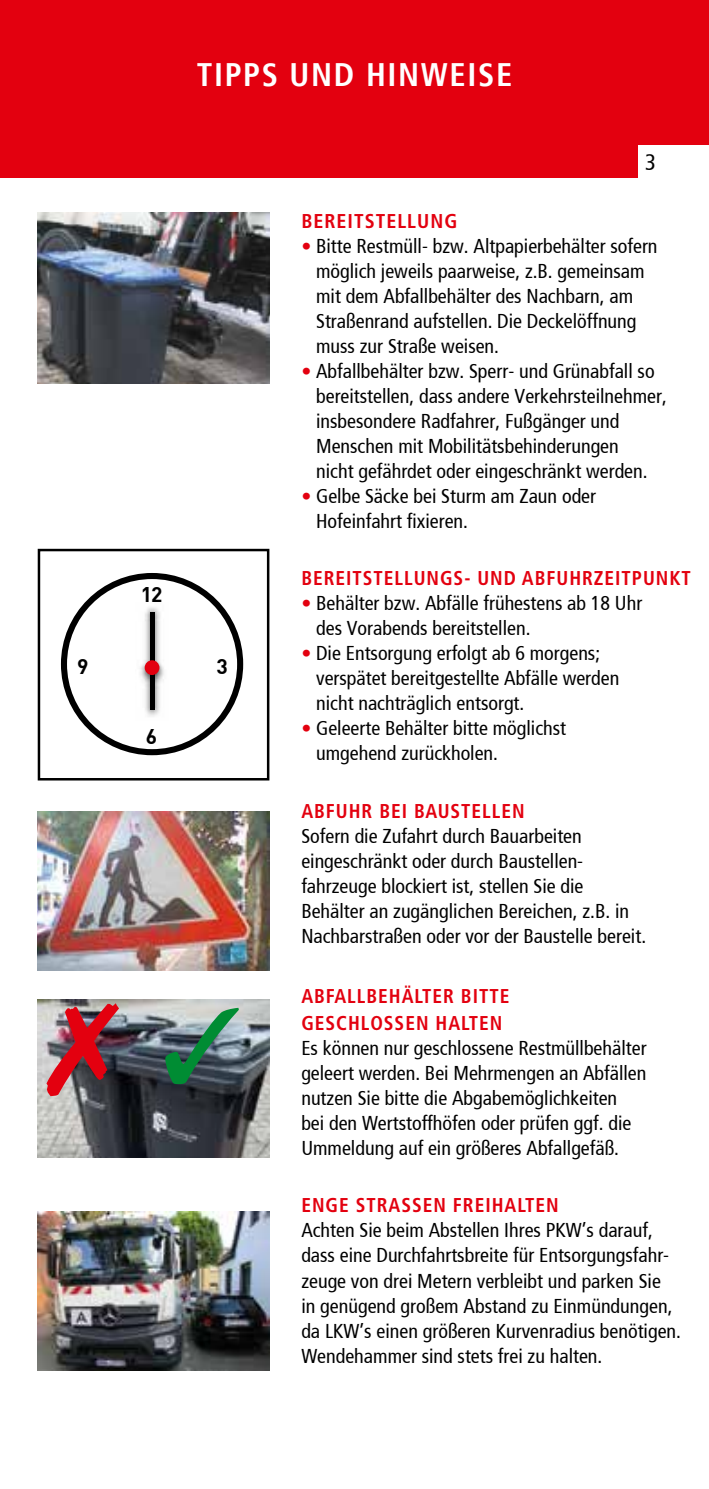
<style>
.page{position:relative;width:709px;height:1489px;background:#fff}
.page>*{position:absolute;margin:0;border:0;box-sizing:border-box;transform-origin:0 0}
.t1{font:700 condensed 32.5px "Frutiger";letter-spacing:.05em;color:#fff}
.t2{font:condensed 22.5px "Frutiger";color:#000}
.t3{font:700 20.75px "DIN";color:#000}
.t4{font:condensed 20px/25px "Frutiger";color:#000}
.t5{font:700 condensed 20px/27.5px "Frutiger LT Std";letter-spacing:.05em;color:#e3000f}
.s1{color:#e3000f}
</style>
<div class="page">
<div style="left:0;top:0;width:709px;height:177px;background:#e3000f"></div>
<img style="left:38px;top:213px;width:231px;height:170px">
<img style="left:38px;top:811px;width:231px;height:159px">
<img style="left:38px;top:1211px;width:231px;height:158px">
<div style="left:638px;top:145px;width:71px;height:33px;background:#fff"></div>
<div style="left:61px;top:573px;width:182px;height:182px;border:6px solid #000;border-radius:50%"></div>
<img style="left:140px;top:607px;width:24px;height:110px">
<hr style="left:150px;top:611px;width:4px;height:98px;background:#000">
<div style="left:145px;top:660px;width:14px;height:15px;background:#e3000f;border-radius:50%"></div>
<div style="left:38px;top:549px;width:231px;height:231px;border:2px solid #000"></div>
<img style="left:38px;top:999px;width:231px;height:158px">
<img style="left:46px;top:1003px;width:73px;height:92px">
<svg style="left:165px;top:1007px;width:74px;height:76px;background:#76808a"></svg>
<h1 class="t1" style="left:197px;top:60px;width:317px">TIPPS UND HINWEISE</h1>
<p class="t2" style="left:645px;top:153px;width:12px">3</p>
<p class="t3" style="left:141px;top:584px;width:23px">12</p>
<p class="t3" style="left:77px;top:656px;width:13px">9</p>
<p class="t3" style="left:216px;top:656px;width:13px">3</p>
<p class="t3" style="left:146px;top:726px;width:13px">6</p>
<p class="t5" style="left:301px;top:207px;width:155px">BEREITSTELLUNG</p>
<p class="t4" style="left:316px;top:235px;width:343px;text-indent:-15px"><span class="s1">•</span> Bitte Restmüll- bzw. Altpapierbehälter sofern möglich jeweils paarweise, z.B. gemeinsam mit dem Abfallbehälter des Nachbarn, am Straßenrand aufstellen. Die Deckelöffnung muss zur Straße weisen.</p>
<p class="t4" style="left:316px;top:360px;width:352px;text-indent:-15px"><span class="s1">•</span> Abfallbehälter bzw. Sperr- und Grünabfall so bereitstellen, dass andere Verkehrsteilnehmer, insbesondere Radfahrer, Fußgänger und Menschen mit Mobilitätsbehinderungen<br>nicht gefährdet oder eingeschränkt werden.</p>
<p class="t4" style="left:316px;top:485px;width:281px;text-indent:-15px"><span class="s1">•</span> Gelbe Säcke bei Sturm am Zaun oder<br>Hofeinfahrt fixieren.</p>
<p class="t5" style="left:301px;top:564px;width:391px">BEREITSTELLUNGS- UND ABFUHRZEITPUNKT</p>
<p class="t4" style="left:316px;top:592px;width:328px;text-indent:-15px"><span class="s1">•</span> Behälter bzw. Abfälle frühestens ab 18 Uhr des Vorabends bereitstellen.</p>
<p class="t4" style="left:316px;top:642px;width:305px;text-indent:-15px"><span class="s1">•</span> Die Entsorgung erfolgt ab 6 morgens; verspätet bereitgestellte Abfälle werden nicht nachträglich entsorgt.</p>
<p class="t4" style="left:316px;top:717px;width:251px;text-indent:-15px"><span class="s1">•</span> Geleerte Behälter bitte möglichst umgehend zurückholen.</p>
<p class="t5" style="left:301px;top:797px;width:225px">ABFUHR BEI BAUSTELLEN</p>
<p class="t4" style="left:301px;top:824px;width:346px">Sofern die Zufahrt durch Bauarbeiten eingeschränkt oder durch Baustellen&shy;fahrzeuge blockiert ist, stellen Sie die Behälter an zugänglichen Bereichen, z.B. in Nachbarstraßen oder vor der Baustelle bereit.</p>
<p class="t5" style="left:301px;top:981px;width:209px">ABFALLBEHÄLTER BITTE<br>GESCHLOSSEN HALTEN</p>
<p class="t4" style="left:301px;top:1037px;width:347px">Es können nur geschlossene Restmüllbehälter geleert werden. Bei Mehrmengen an Abfällen nutzen Sie bitte die Abgabemöglichkeiten<br>bei den Wertstoffhöfen oder prüfen ggf. die Ummeldung auf ein größeres Abfallgefäß.</p>
<p class="t5" style="left:301px;top:1191px;width:259px">ENGE STRASSEN FREIHALTEN</p>
<p class="t4" style="left:301px;top:1219px;width:381px">Achten Sie beim Abstellen Ihres PKW’s darauf, dass eine Durchfahrtsbreite für Entsorgungsfahr&shy;zeuge von drei Metern verbleibt und parken Sie<br>in genügend großem Abstand zu Einmündungen, da LKW’s einen größeren Kurvenradius benötigen.<br>Wendehammer sind stets frei zu halten.</p>
</div>
